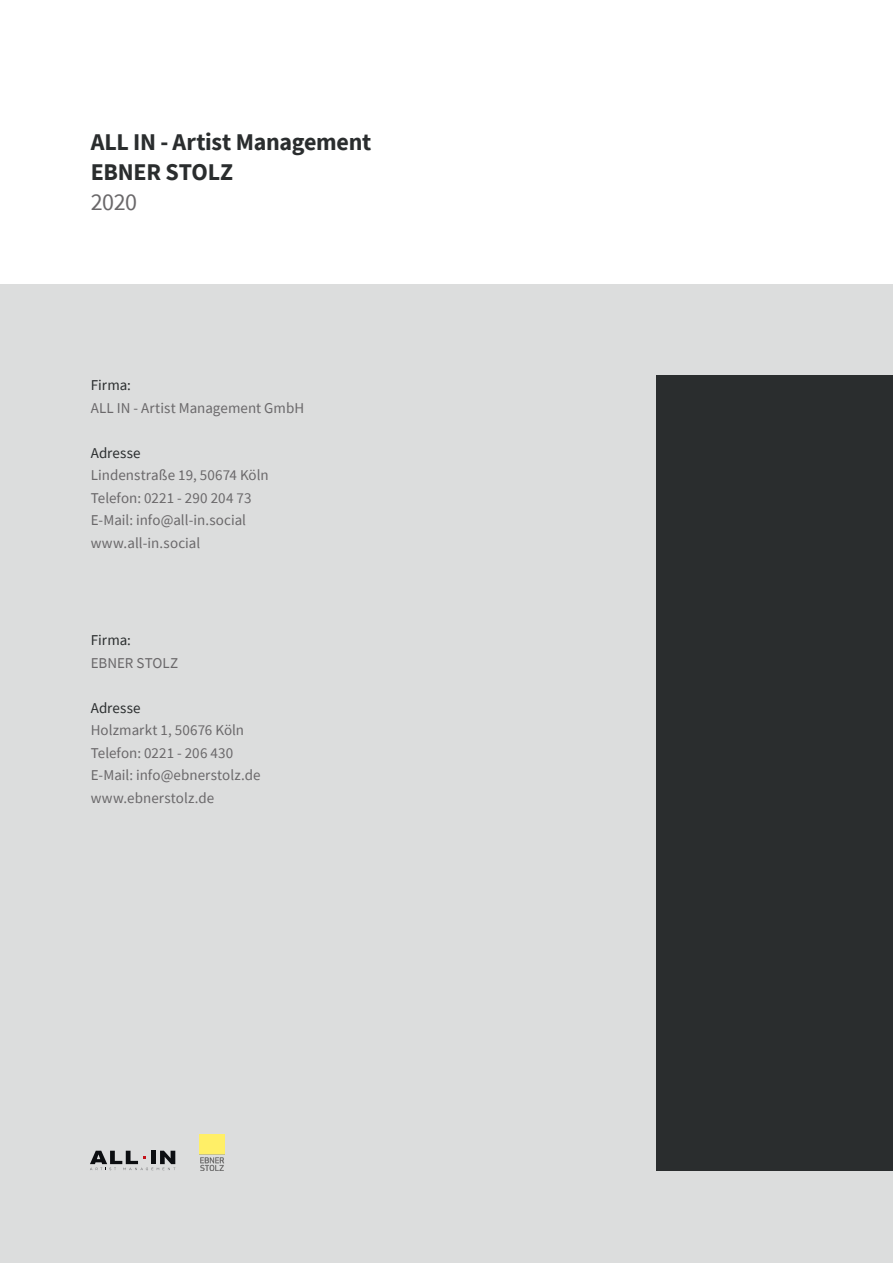
<style>
.page{position:relative;width:893px;height:1263px;background:#fff}
.page>*{position:absolute;margin:0;border:0;box-sizing:border-box;transform-origin:0 0}
.t1{font:700 24px/30px "Source Sans Pro";letter-spacing:-.01em;color:#2a2d2e}
.t2{font:24px "Source Sans Pro";color:#6a686a}
.t3{font:15px/22.5px "Source Sans Pro";letter-spacing:.005em;color:#6a686a}
.t4{font:15px "Source Sans Pro";letter-spacing:.01em;color:#2a2d2e}
</style>
<div class="page">
<div style="left:0;top:284px;width:893px;height:979px;background:#dcdddd"></div>
<div style="left:656px;top:375px;width:237px;height:795px;background:#2a2d2e"></div>
<svg style="left:90px;top:1151px;width:85px;height:19px"></svg>
<img style="left:199px;top:1134px;width:25px;height:36px">
<h1 class="t1" style="left:91px;top:127px;width:282px">ALL IN - Artist Management<br>EBNER STOLZ</h1>
<h1 class="t2" style="left:91px;top:187px;width:48px">2020</h1>
<p class="t4" style="left:91px;top:375px;width:42px">Firma:</p>
<p class="t3" style="left:91px;top:396px;width:215px">ALL IN - Artist Management GmbH</p>
<p class="t4" style="left:91px;top:443px;width:51px">Adresse</p>
<p class="t3" style="left:91px;top:464px;width:179px">Lindenstraße 19, 50674 Köln<br>Telefon: 0221 - 290 204 73<br>E-Mail: info@all-in.social www.all-in.social</p>
<p class="t4" style="left:91px;top:630px;width:42px">Firma:</p>
<p class="t3" style="left:91px;top:651px;width:89px">EBNER STOLZ</p>
<p class="t4" style="left:91px;top:698px;width:51px">Adresse</p>
<p class="t3" style="left:91px;top:719px;width:171px">Holzmarkt 1, 50676 Köln<br>Telefon: 0221 - 206 430<br>E-Mail: info@ebnerstolz.de www.ebnerstolz.de</p>
</div>
